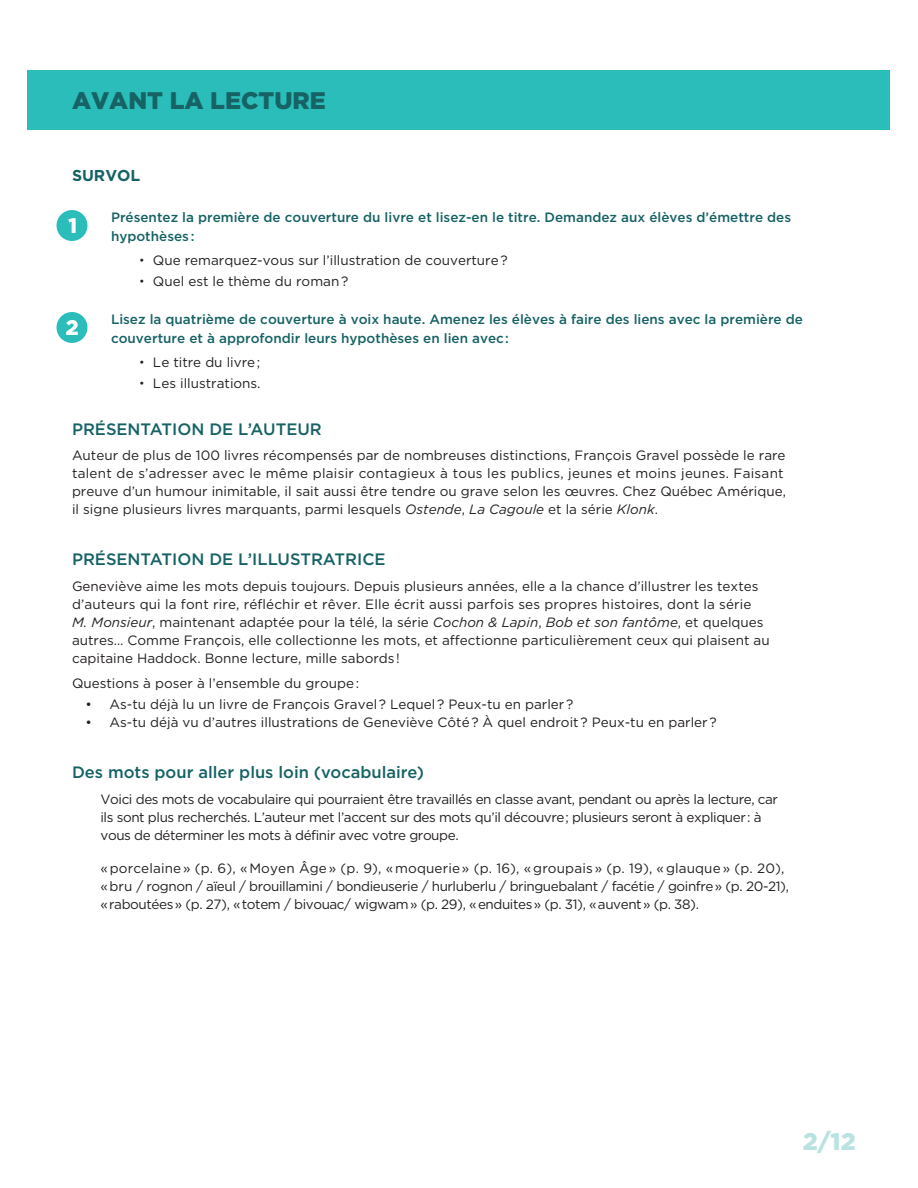
<style>
.page{position:relative;width:918px;height:1188px;background:#fff}
.page>*{position:absolute;margin:0;border:0;box-sizing:border-box;transform-origin:0 0}
.AvantLaLecture__VERT{font:900 24px "Gotham";color:#166264}
.t1{font:900 24px "Gotham";color:#b9e2e1}
.Auteur_et_illustrate{font:500 16.5px "Gotham";color:#166264}
.QuestionsDe__Orange2{font:700 15.75px "Gotham";color:#166264}
.Questions2__Rouge4{font:13.5px/18px "Gotham";color:#231f20}
.Questions2__Rouge4-2{font:13.5px/18px "Gotham";letter-spacing:-.03em;color:#231f20}
.Questions__Mauve3{font:500 13.5px/19.5px "Gotham";color:#166264}
.s1{font-family:"Helvetica Neue"}
.s2{font-style:italic}
</style>
<div class="page">
<div style="left:28px;top:70px;width:862px;height:60px;background:#2abdba"></div>
<div style="left:57px;top:210px;width:30px;height:31px;background:#2abdba;border-radius:50%"></div>
<svg style="left:68px;top:218px;width:8px;height:15px"></svg>
<div style="left:57px;top:312px;width:30px;height:31px;background:#2abdba;border-radius:50%"></div>
<svg style="left:66px;top:320px;width:12px;height:15px"></svg>
<p class="AvantLaLecture__VERT" style="left:72px;top:84px;width:255px">AVANT LA LECTURE</p>
<p class="QuestionsDe__Orange2" style="left:72px;top:167px;width:70px">SURVOL</p>
<p class="Questions__Mauve3" style="left:111px;top:207px;width:682px">Présentez la première de couverture du livre et lisez-en le titre. Demandez aux élèves d’émettre des hypothèses :</p>
<p class="Questions2__Rouge4" style="left:140px;top:251px;width:370px"><span class="s1">•</span> Que remarquez-vous sur l’illustration de couverture?</p>
<p class="Questions2__Rouge4" style="left:140px;top:272px;width:210px"><span class="s1">•</span> Quel est le thème du roman?</p>
<p class="Questions__Mauve3" style="left:111px;top:309px;width:694px">Lisez la quatrième de couverture à voix haute. Amenez les élèves à faire des liens avec la première de couverture et à approfondir leurs hypothèses en lien avec :</p>
<p class="Questions2__Rouge4" style="left:140px;top:353px;width:122px"><span class="s1">•</span> Le titre du livre;</p>
<p class="Questions2__Rouge4" style="left:140px;top:374px;width:123px"><span class="s1">•</span> Les illustrations.</p>
<p class="Auteur_et_illustrate" style="left:72px;top:418px;width:251px">PRÉSENTATION DE L’AUTEUR</p>
<p class="Questions2__Rouge4" style="left:72px;top:446px;width:716px">Auteur de plus de 100 livres récompensés par de nombreuses distinctions, François Gravel possède le rare talent de s’adresser avec le même plaisir contagieux à tous les publics, jeunes et moins jeunes. Faisant preuve d’un humour inimitable, il sait aussi être tendre ou grave selon les œuvres. Chez Québec Amérique, il signe plusieurs livres marquants, parmi lesquels <span class="s2">Ostende</span>, <span class="s2">La Cagoule</span> et la série <span class="s2">Klonk</span>.</p>
<p class="Auteur_et_illustrate" style="left:72px;top:549px;width:315px">PRÉSENTATION DE L’ILLUSTRATRICE</p>
<p class="Questions2__Rouge4" style="left:72px;top:577px;width:699px">Geneviève aime les mots depuis toujours. Depuis plusieurs années, elle a la chance d’illustrer les textes d’auteurs qui la font rire, réfléchir et rêver. Elle écrit aussi parfois ses propres histoires, dont la série <span class="s2">M. Monsieur</span>, maintenant adaptée pour la télé, la série <span class="s2">Cochon &amp; Lapin</span>, <span class="s2">Bob et son fantôme</span>, et quelques autres… Comme François, elle collectionne les mots, et affectionne particulièrement ceux qui plaisent au capitaine Haddock. Bonne lecture, mille sabords !</p>
<p class="Questions2__Rouge4" style="left:72px;top:674px;width:289px">Questions à poser à l’ensemble du groupe:</p>
<p class="Questions2__Rouge4" style="left:86px;top:695px;width:489px">• As-tu déjà lu un livre de François Gravel? Lequel? Peux-tu en parler?</p>
<p class="Questions2__Rouge4" style="left:86px;top:713px;width:633px">• As-tu déjà vu d’autres illustrations de Geneviève Côté? À quel endroit? Peux-tu en parler?</p>
<p class="Auteur_et_illustrate" style="left:72px;top:762px;width:354px">Des mots pour aller plus loin (vocabulaire)</p>
<p class="Questions2__Rouge4-2" style="left:100px;top:790px;width:679px">Voici des mots de vocabulaire qui pourraient être travaillés en classe avant, pendant ou après la lecture, car ils sont plus recherchés. L’auteur met l’accent sur des mots qu’il découvre; plusieurs seront à expliquer: à vous de déterminer les mots à définir avec votre groupe.</p>
<p class="Questions2__Rouge4-2" style="left:100px;top:859px;width:690px">«porcelaine» (p. 6), « Moyen Âge» (p. 9), «moquerie» (p. 16), «groupais » (p. 19), «glauque» (p. 20), «bru / rognon / aïeul / brouillamini / bondieuserie / hurluberlu / bringuebalant / facétie / goinfre» (p. 20-21), «raboutées» (p. 27), «totem / bivouac/ wigwam» (p. 29), «enduites» (p. 31), «auvent» (p. 38).</p>
<h1 class="t1" style="left:803px;top:1125px;width:54px">2/12</h1>
</div>
